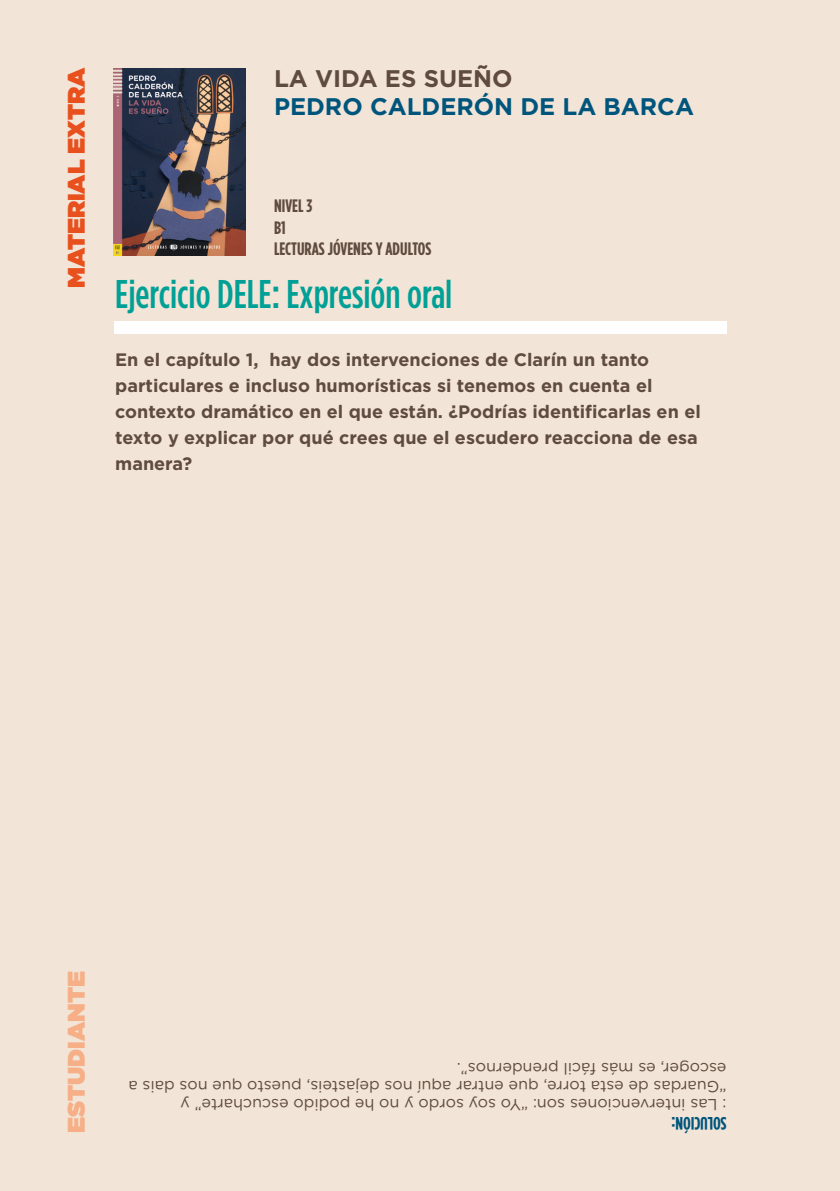
<style>
.page{position:relative;width:840px;height:1191px;background:#fff}
.page>*{position:absolute;margin:0;border:0;box-sizing:border-box;transform-origin:0 0}
.t1{font:500 condensed 40px "Gotham HTF";color:#00a096}
.t2{font:700 24px "Gotham HTF";color:#00557d}
.t3{font:700 24px "Gotham HTF";color:#5f4b3f}
.t4{font:900 24px "Gotham HTF";color:#e8511e}
.t5{font:900 24px "Gotham HTF";color:#f6af86}
.t6{font:700 18px/26px "Gotham HTF";color:#5f4b3f}
.t7{font:700 condensed 18px/21.6px "Gotham HTF";color:#5f4b3f}
.t8{font:700 condensed 18px "Gotham HTF";color:#00557d}
.t9{font:16px/18px "Gotham HTF";color:#5f4b3f}
</style>
<div class="page">
<div style="left:0;top:0;width:839px;height:1191px;background:#f2e4d6"></div>
<img style="left:113px;top:68px;width:132px;height:187px">
<div style="left:113px;top:321px;width:613px;height:12px;background:#fff"></div>
<h2 class="t4" style="left:62px;top:288px;width:222px;rotate:-90deg">MATERIAL EXTRA</h2>
<h2 class="t3" style="left:274px;top:65px;width:240px">LA VIDA ES SUEÑO</h2>
<h2 class="t2" style="left:274px;top:93px;width:421px">PEDRO CALDERÓN DE LA BARCA</h2>
<p class="t7" style="left:274px;top:194px;width:159px">NIVEL 3<br>B1<br>LECTURAS JÓVENES Y ADULTOS</p>
<h1 class="t1" style="left:115px;top:272px;width:338px">Ejercicio DELE: Expresión oral</h1>
<p class="t6" style="left:115px;top:346px;width:586px">En el capítulo 1, hay dos intervenciones de Clarín un tanto particulares e incluso humorísticas si tenemos en cuenta el contexto dramático en el que están. ¿Podrías identificarlas en el texto y explicar por qué crees que el escudero reacciona de esa manera?</p>
<h2 class="t5" style="left:62px;top:1132px;width:163px;rotate:-90deg">ESTUDIANTE</h2>
<p class="t9" style="left:726px;top:1114px;width:599px;rotate:-180deg">: Las intervenciones son: “Yo soy sordo y no he podido escucharte” y “Guardas de esta torre, que entrar aquí nos dejasteis, puesto que nos dais a escoger, es más fácil prendernos”.</p>
<p class="t8" style="left:726px;top:1133px;width:57px;rotate:-180deg">SOLUCIÓN:</p>
</div>
